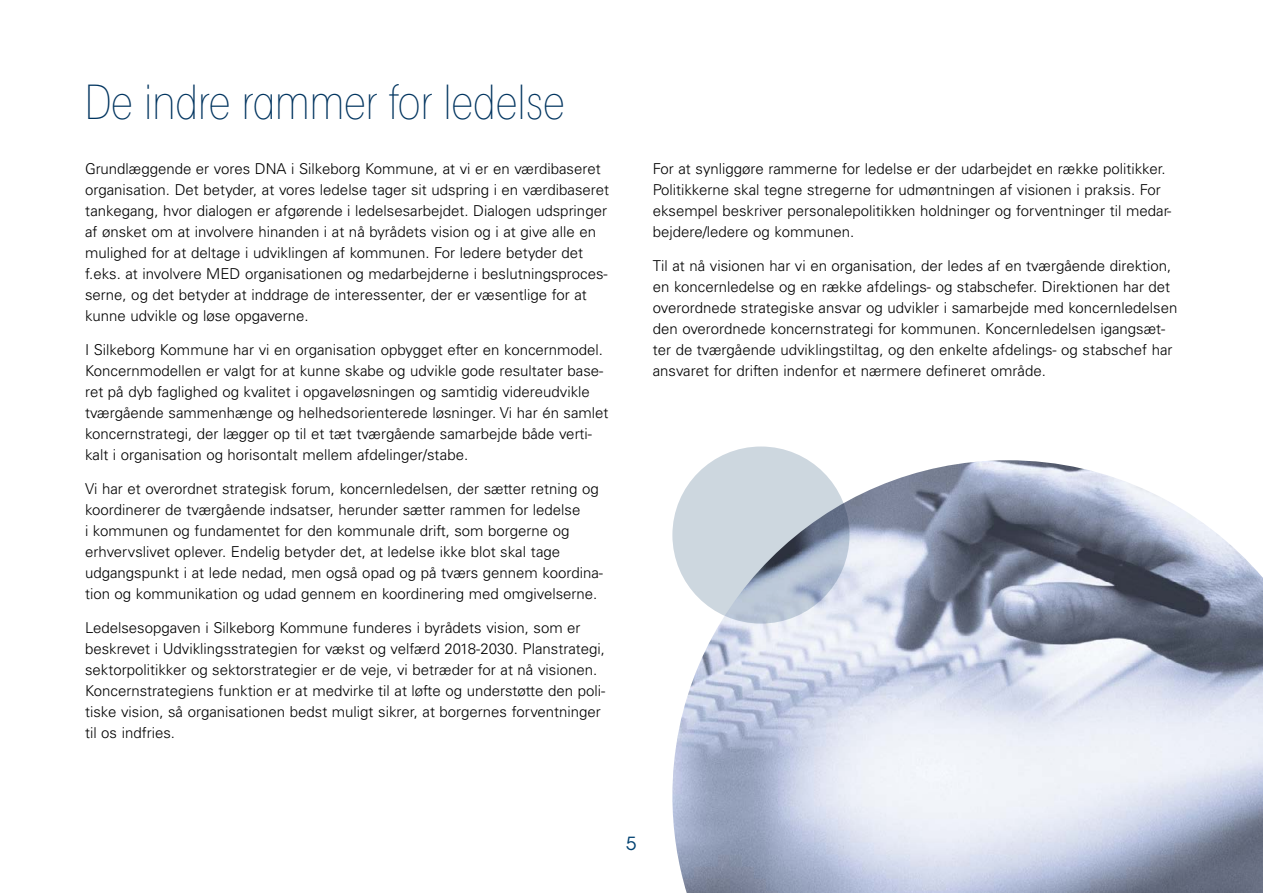
<style>
.page{position:relative;width:1263px;height:893px;background:#fff}
.page>*{position:absolute;margin:0;border:0;box-sizing:border-box;transform-origin:0 0}
.Overskrift{font:200 condensed 46.5px "ITC Avant Garde Std";color:#00345f}
.t1{font:18px "ITC Avant Garde Std";color:#004171}
.brød{font:300 15px/21px "Univers LT Std";color:#000}
</style>
<div class="page">
<img style="left:672px;top:460px;width:591px;height:433px">
<svg style="left:672px;top:446px;width:177px;height:178px;background:#bdc8d3"></svg>
<p class="Overskrift" style="left:85px;top:76px;width:481px">De indre rammer for ledelse</p>
<p class="brød" style="left:85px;top:159px;width:526px">Grundlæggende er vores DNA i Silkeborg Kommune, at vi er en værdibaseret organisation. Det betyder, at vores ledelse tager sit udspring i en værdibaseret tankegang, hvor dialogen er afgørende i ledelsesarbejdet. Dialogen udspringer af ønsket om at involvere hinanden i at nå byrådets vision og i at give alle en mulighed for at deltage i udviklingen af kommunen. For ledere betyder det f.eks. at involvere MED organisationen og medarbejderne i beslutningsproces&shy;serne, og det betyder at inddrage de interessenter, der er væsentlige for at kunne udvikle og løse opgaverne.</p>
<p class="brød" style="left:85px;top:339px;width:525px">I Silkeborg Kommune har vi en organisation opbygget efter en koncernmodel.<br>Koncernmodellen er valgt for at kunne skabe og udvikle gode resultater base&shy;ret på dyb faglighed og kvalitet i opgaveløsningen og samtidig videreudvikle tværgående sammenhænge og helhedsorienterede løsninger. Vi har én samlet koncernstrategi, der lægger op til et tæt tværgående samarbejde både verti&shy;kalt i organisation og horisontalt mellem afdelinger/stabe.</p>
<p class="brød" style="left:85px;top:478px;width:519px">Vi har et overordnet strategisk forum, koncernledelsen, der sætter retning og koordinerer de tværgående indsatser, herunder sætter rammen for ledelse<br>i kommunen og fundamentet for den kommunale drift, som borgerne og erhvervslivet oplever. Endelig betyder det, at ledelse ikke blot skal tage udgangspunkt i at lede nedad, men også opad og på tværs gennem koordina&shy;tion og kommunikation og udad gennem en koordinering med omgivelserne.</p>
<p class="brød" style="left:85px;top:617px;width:522px">Ledelsesopgaven i Silkeborg Kommune funderes i byrådets vision, som er beskrevet i Udviklingsstrategien for vækst og velfærd 2018-2030. Planstrategi, sektorpolitikker og sektorstrategier er de veje, vi betræder for at nå visionen.<br>Koncernstrategiens funktion er at medvirke til at løfte og understøtte den poli&shy;tiske vision, så organisationen bedst muligt sikrer, at borgernes forventninger til os indfries.</p>
<p class="brød" style="left:653px;top:159px;width:520px">For at synliggøre rammerne for ledelse er der udarbejdet en række politikker.<br>Politikkerne skal tegne stregerne for udmøntningen af visionen i praksis. For eksempel beskriver personalepolitikken holdninger og forventninger til medar&shy;bejdere/ledere og kommunen.</p>
<p class="brød" style="left:653px;top:255px;width:526px">Til at nå visionen har vi en organisation, der ledes af en tværgående direktion, en koncernledelse og en række afdelings- og stabschefer. Direktionen har det overordnede strategiske ansvar og udvikler i samarbejde med koncernledelsen den overordnede koncernstrategi for kommunen. Koncernledelsen igangsæt&shy;ter de tværgående udviklingstiltag, og den enkelte afdelings- og stabschef har ansvaret for driften indenfor et nærmere defineret område.</p>
<p class="t1" style="left:626px;top:832px;width:12px">5</p>
</div>
